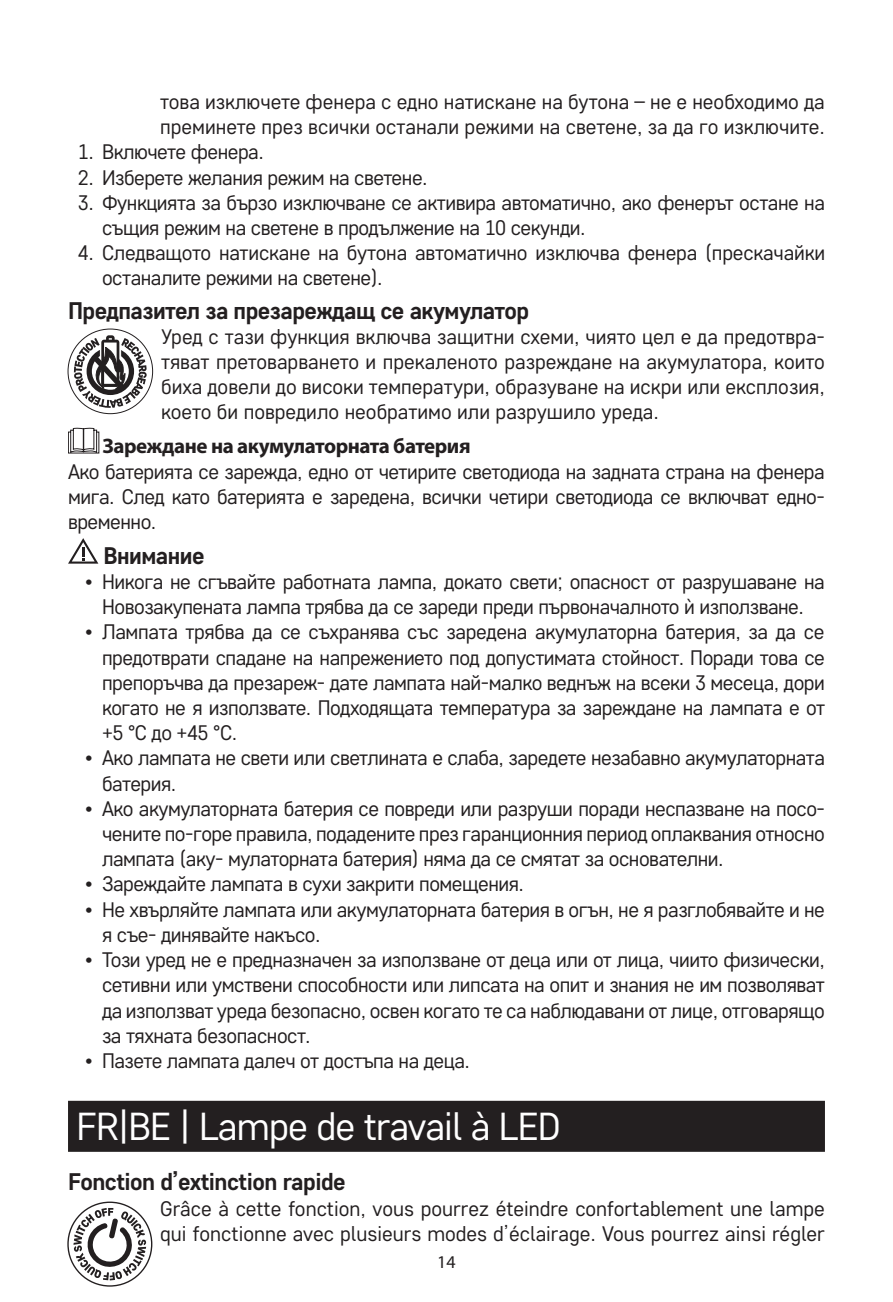
<style>
.page{position:relative;width:893px;height:1302px;background:#fff}
.page>*{position:absolute;margin:0;border:0;box-sizing:border-box;transform-origin:0 0}
.t1{font:39px "Core Sans D35";letter-spacing:-.02em;color:#fff}
.t2{font:700 24px "Core Sans D55";letter-spacing:-.02em;color:#231f20}
.t3{font:21px/25.2px "Core Sans D35";letter-spacing:-.02em;color:#231f20;text-align:justify}
.t4{font:21px/25.2px "Core Sans D35";color:#231f20}
.t5{font:700 21px "Myriad Pro";letter-spacing:-.02em;color:#231f20}
.t6{font:18px "Myriad Pro";color:#231f20}
</style>
<div class="page">
<div style="left:68px;top:1100px;width:757px;height:51px;background:#231f20"></div>
<svg style="left:68px;top:329px;width:85px;height:84px"></svg>
<svg style="left:74px;top:335px;width:73px;height:73px"></svg>
<svg style="left:68px;top:428px;width:31px;height:25px"></svg>
<svg style="left:68px;top:538px;width:30px;height:25px"></svg>
<svg style="left:68px;top:1201px;width:84px;height:84px"></svg>
<svg style="left:73px;top:1207px;width:73px;height:73px"></svg>
<p class="t4" style="left:160px;top:88px;width:666px">това изключете фенера с едно натискане на бутона – не е необходимо да преминете през всички останали режими на светене, за да го изключите.</p>
<p class="t3" style="left:78px;top:139px;width:187px">1. Включете фенера.</p>
<p class="t3" style="left:78px;top:164px;width:351px">2. Изберете желания режим на светене.</p>
<p class="t3" style="left:102px;top:189px;width:724px;text-indent:-24px">3. Функцията за бързо изключване се активира автоматично, ако фенерът остане на същия режим на светене в продължение на 10 секунди.</p>
<p class="t3" style="left:102px;top:239px;width:725px;text-indent:-24px">4. Следващото натискане на бутона автоматично изключва фенера (прескачайки останалите режими на светене).</p>
<p class="t2" style="left:68px;top:294px;width:463px">Предпазител за презареждащ се акумулатор</p>
<p class="t3" style="left:161px;top:323px;width:665px">Уред с тази функция включва защитни схеми, чиято цел е да предотвра&shy;тяват претоварването и прекаленото разреждане на акумулатора, които биха довели до високи температури, образуване на искри или експлозия, което би повредило необратимо или разрушило уреда.</p>
<p class="t5" style="left:103px;top:432px;width:370px">Зареждане на акумулаторната батерия</p>
<p class="t3" style="left:68px;top:458px;width:758px">Ако батерията се зарежда, едно от четирите светодиода на задната страна на фенера мига. След като батерията е заредена, всички четири светодиода се включват едно&shy;временно.</p>
<p class="t2" style="left:104px;top:539px;width:103px">Внимание</p>
<p class="t3" style="left:85px;top:568px;width:741px;text-align:center">• Никога не сгъвайте работната лампа, докато свети; опасност от разрушаване на<br>Новозакупената лампа трябва да се зареди преди първоначалното ѝ използване.</p>
<p class="t3" style="left:102px;top:618px;width:724px;text-indent:-17px">• Лампата трябва да се съхранява със заредена акумулаторна батерия, за да се предотврати спадане на напрежението под допустимата стойност. Поради това се препоръчва да презареж- дате лампата най-малко веднъж на всеки 3 месеца, дори когато не я използвате. Подходящата температура за зареждане на лампата е от +5 °C до +45 °C.</p>
<p class="t3" style="left:102px;top:744px;width:724px;text-indent:-17px">• Ако лампата не свети или светлината е слаба, заредете незабавно акумулаторната батерия.</p>
<p class="t3" style="left:102px;top:795px;width:724px;text-indent:-17px">• Ако акумулаторната батерия се повреди или разруши поради неспазване на посо&shy;чените по-горе правила, подадените през гаранционния период оплаквания относно лампата (аку- мулаторната батерия) няма да се смятат за основателни.</p>
<p class="t3" style="left:85px;top:870px;width:441px">• Зареждайте лампата в сухи закрити помещения.</p>
<p class="t3" style="left:102px;top:895px;width:724px;text-indent:-17px">• Не хвърляйте лампата или акумулаторната батерия в огън, не я разглобявайте и не я съе- динявайте накъсо.</p>
<p class="t3" style="left:102px;top:946px;width:724px;text-indent:-17px">• Този уред не е предназначен за използване от деца или от лица, чиито физически, сетивни или умствени способности или липсата на опит и знания не им позволяват да използват уреда безопасно, освен когато те са наблюдавани от лице, отговарящо за тяхната безопасност.</p>
<p class="t3" style="left:85px;top:1047px;width:386px">• Пазете лампата далеч от достъпа на деца.</p>
<h1 class="t1" style="left:77px;top:1101px;width:486px">FR|BE | Lampe de travail à LED</h1>
<p class="t2" style="left:68px;top:1166px;width:279px">Fonction d’extinction rapide</p>
<p class="t4" style="left:160px;top:1194px;width:666px">Grâce à cette fonction, vous pourrez éteindre confortablement une lampe qui fonctionne avec plusieurs modes d’éclairage. Vous pourrez ainsi régler</p>
<p class="t6" style="left:437px;top:1250px;width:20px">14</p>
</div>
